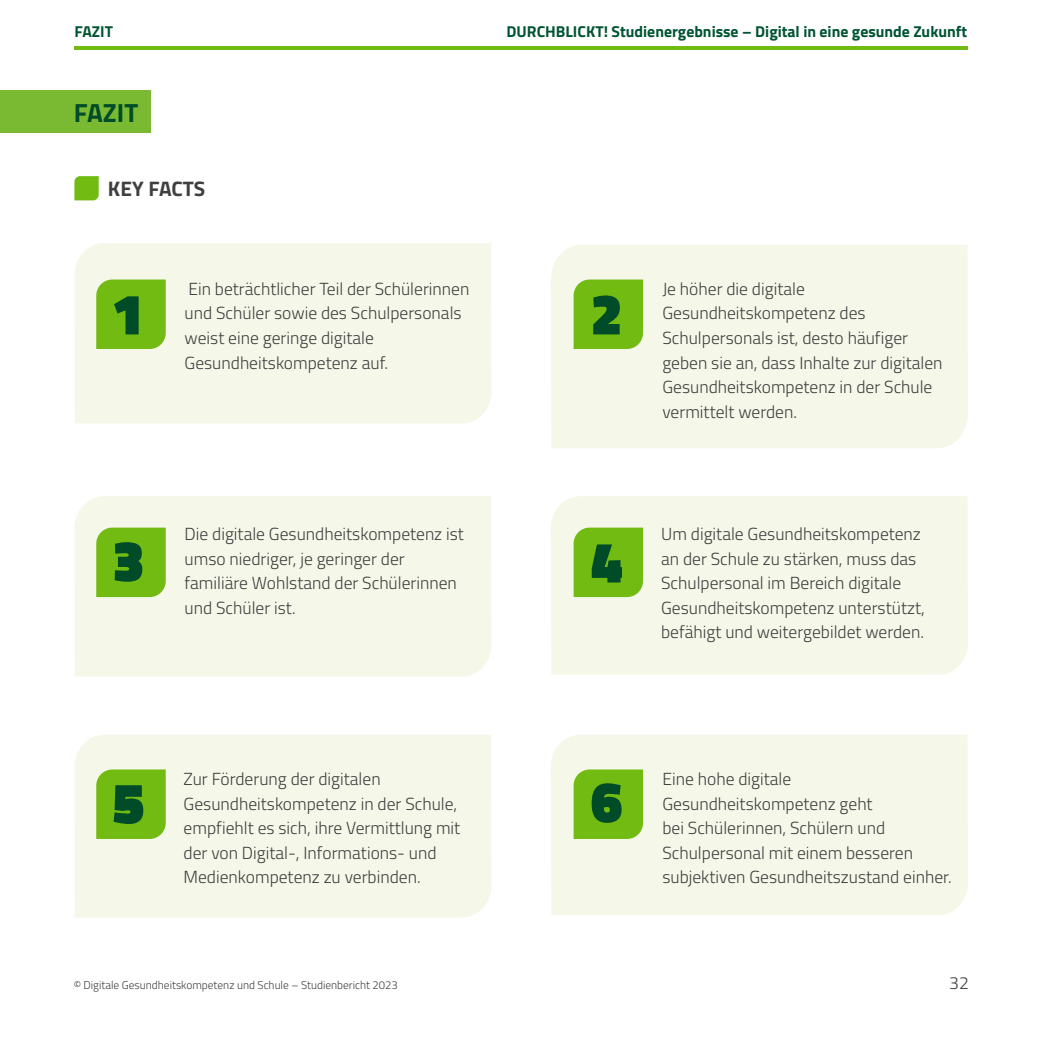
<style>
.page{position:relative;width:1042px;height:1042px;background:#fff}
.page>*{position:absolute;margin:0;border:0;box-sizing:border-box;transform-origin:0 0}
.P_highlight{font:900 57.75px "BGEK Titillium";color:#004b28}
.t1{font:700 26.25px "BGEK Titillium";color:#004b28}
.H_4{font:700 21px "BGEK Titillium";color:#3f3f40}
.t2{font:300 17.5px/24.5px "BGEK Titillium";color:#3f3f40}
.t3{font:700 15.75px "BGEK Titillium";color:#005433}
.t4{font:300 11.38px "BGEK Titillium";color:#3f3f40}
</style>
<div class="page">
<hr style="left:74px;top:46px;width:893px;height:4px;background:#71bb12">
<div style="left:0;top:91px;width:150px;height:42px;background:#7ab932"></div>
<svg style="left:74px;top:176px;width:25px;height:24px"></svg>
<div style="left:74px;top:243px;width:418px;height:180px;background:#f5f8e9"></div>
<div style="left:96px;top:279px;width:70px;height:70px;background:#71bb12"></div>
<div style="left:551px;top:245px;width:417px;height:203px;background:#f5f8e9"></div>
<div style="left:573px;top:279px;width:70px;height:70px;background:#71bb12"></div>
<div style="left:74px;top:496px;width:418px;height:180px;background:#f5f8e9"></div>
<div style="left:96px;top:527px;width:70px;height:70px;background:#71bb12"></div>
<div style="left:551px;top:496px;width:417px;height:179px;background:#f5f8e9"></div>
<div style="left:573px;top:527px;width:70px;height:70px;background:#71bb12"></div>
<div style="left:74px;top:735px;width:418px;height:182px;background:#f5f8e9"></div>
<div style="left:96px;top:769px;width:70px;height:70px;background:#71bb12"></div>
<div style="left:551px;top:735px;width:417px;height:180px;background:#f5f8e9"></div>
<div style="left:573px;top:769px;width:70px;height:70px;background:#71bb12"></div>
<p class="t3" style="left:74px;top:19px;width:40px">FAZIT</p>
<p class="t3" style="left:506px;top:20px;width:462px">DURCHBLICKT! Studienergebnisse – Digital in eine gesunde Zukunft</p>
<h3 class="t1" style="left:74px;top:92px;width:66px">FAZIT</h3>
<h4 class="H_4" style="left:108px;top:172px;width:99px">KEY FACTS</h4>
<p class="P_highlight" style="left:112px;top:272px;width:33px">1</p>
<p class="t2" style="left:185px;top:276px;width:286px">Ein beträchtlicher Teil der Schülerinnen und Schüler sowie des Schulpersonals weist eine geringe digitale Gesundheitskompetenz auf.</p>
<p class="P_highlight" style="left:591px;top:272px;width:33px">2</p>
<p class="t2" style="left:662px;top:276px;width:282px">Je höher die digitale<br>Gesundheitskompetenz des<br>Schulpersonals ist, desto häufiger geben sie an, dass Inhalte zur digitalen<br>Gesundheitskompetenz in der Schule vermittelt werden.</p>
<p class="P_highlight" style="left:113px;top:518px;width:33px">3</p>
<p class="t2" style="left:185px;top:521px;width:281px">Die digitale Gesundheitskompetenz ist umso niedriger, je geringer der familiäre Wohlstand der Schülerinnen und Schüler ist.</p>
<p class="P_highlight" style="left:591px;top:520px;width:33px">4</p>
<p class="t2" style="left:661px;top:521px;width:265px">Um digitale Gesundheitskompetenz an der Schule zu stärken, muss das Schulpersonal im Bereich digitale Gesundheitskompetenz unterstützt, befähigt und weitergebildet werden.</p>
<p class="P_highlight" style="left:113px;top:761px;width:33px">5</p>
<p class="t2" style="left:184px;top:766px;width:278px">Zur Förderung der digitalen Gesundheitskompetenz in der Schule, empfiehlt es sich, ihre Vermittlung mit der von Digital-, Informations- und Medienkompetenz zu verbinden.</p>
<p class="P_highlight" style="left:591px;top:759px;width:33px">6</p>
<p class="t2" style="left:662px;top:766px;width:291px">Eine hohe digitale<br>Gesundheitskompetenz geht<br>bei Schülerinnen, Schülern und<br>Schulpersonal mit einem besseren subjektiven Gesundheitszustand einher.</p>
<p class="t4" style="left:74px;top:977px;width:326px">© Digitale Gesundheitskompetenz und Schule – Studienbericht 2023</p>
<p class="t2" style="left:949px;top:970px;width:21px">32</p>
</div>
